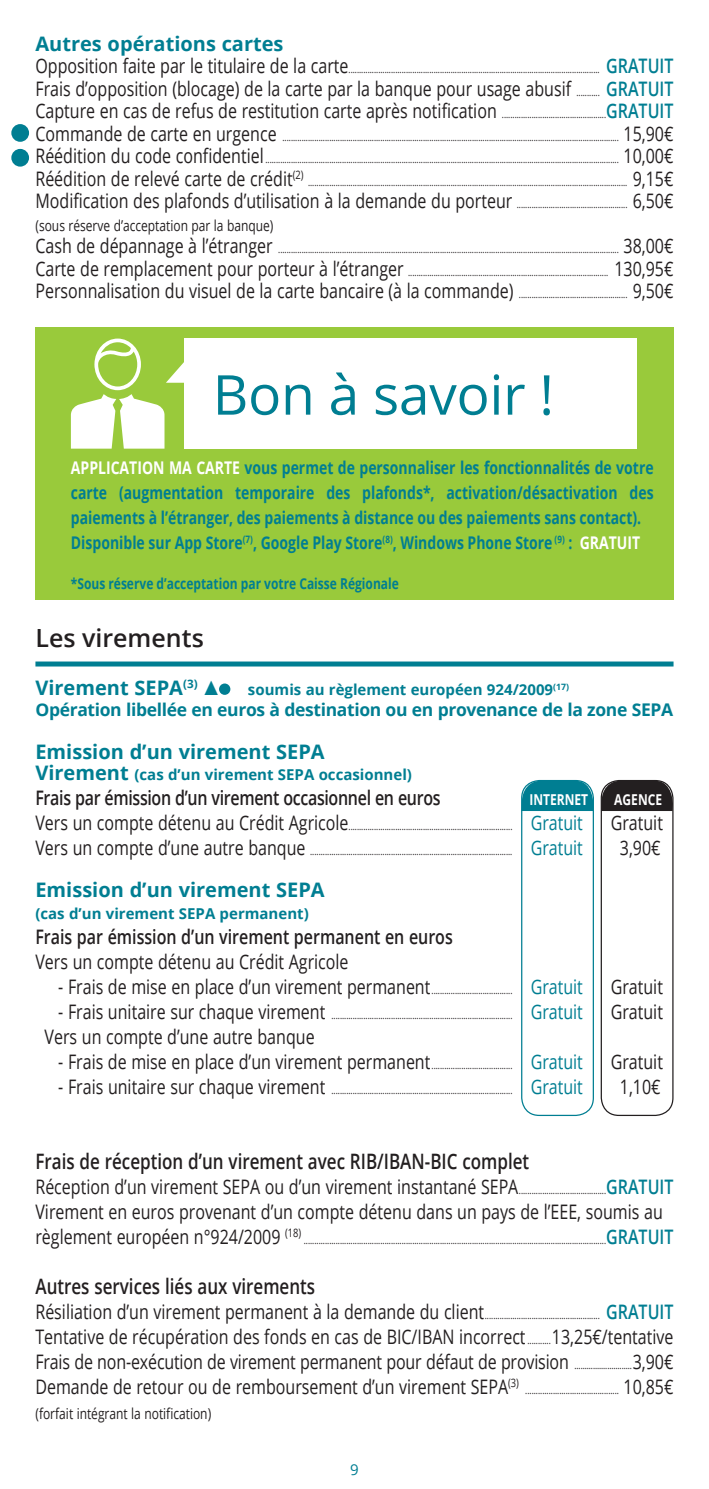
<style>
.page{position:relative;width:709px;height:1489px;background:#fff}
.page>*{position:absolute;margin:0;border:0;box-sizing:border-box;transform-origin:0 0}
.t1{font:55px "Open Sans";letter-spacing:-.005em;color:#007e92}
.t2{font:600 25px "Open Sans";color:#231f20}
.t3{font:600 21.25px "Open Sans";color:#231f20;scale:.8 1}
.t4{font:20px/25px "Open Sans";color:#231f20;scale:.8 1}
.t5{font:700 20px "Open Sans";color:#007e92}
.t6{font:600 20px "Open Sans";letter-spacing:-.02em;color:#231f20;scale:.8 1}
.t7{font:600 20px "Open Sans";color:#231f20;scale:.8 1}
.t8{font:700 17.5px/25px "Open Sans";color:#007e92;scale:.8 1}
.t9{font:700 17.5px "Open Sans";letter-spacing:-.02em;color:#007e92}
.t10{font:700 15px "Open Sans";color:#007e92}
.t11{font:15px "Open Sans";color:#231f20;scale:.8 1}
.t12{font:700 15px "Open Sans";color:#007e92;scale:.8 1}
.t13{font:700 15px "Open Sans";color:#fff;scale:.8 1}
.t14{font:15px "Open Sans";color:#007e92}
.t15{font:10px "Open Sans";color:#231f20;scale:.8 1}
.s1{font-size:20px}
.s2{font-weight:600;font-size:20px;color:#007e92}
.s3{font-size:10px}
.s4{font-weight:600;color:#007e92}
.s5{color:#fff}
.s6{font-size:20px;color:#007e92}
.s7{color:#007e92}
</style>
<div class="page">
<div style="left:521px;top:780px;width:73px;height:335px;border:1px solid #007e92;border-radius:18px"></div>
<svg style="left:521px;top:780px;width:72px;height:31px;background:#108698"></svg>
<div style="left:600px;top:780px;width:73px;height:335px;border:1px solid #231f20;border-radius:18px"></div>
<svg style="left:601px;top:780px;width:72px;height:31px;background:#302d2d"></svg>
<div style="left:35px;top:661px;width:638px;height:5px;background:#007e92"></div>
<div style="left:219px;top:683px;width:11px;height:11px;background:#007e92;border-radius:50%"></div>
<div style="left:35px;top:328px;width:638px;height:272px;background:#99ca3b"></div>
<div style="left:184px;top:338px;width:453px;height:110px;background:#fff"></div>
<svg style="left:71px;top:338px;width:113px;height:110px"></svg>
<div style="left:11px;top:124px;width:18px;height:18px;background:#007e92;border-radius:50%"></div>
<div style="left:11px;top:149px;width:18px;height:18px;background:#007e92;border-radius:50%"></div>
<h3 class="t5" style="left:35px;top:29px;width:250px">Autres opérations cartes</h3>
<p class="t15" style="left:35px;top:63px;width:799px"><span class="s1">Opposition faite par le titulaire de la carte</span>...................................................................................................................... <span class="s2">GRATUIT</span></p>
<h3 class="t4" style="left:35px;top:77px;width:799px;line-height:22.5px">Frais d’opposition (blocage) de la carte par la banque pour usage abusif <span class="s3">...........</span> <span class="s4">GRATUIT<br></span>Capture en cas de refus de restitution carte après notification <span class="s3">.................................................</span><span class="s4">GRATUIT</span></h3>
<p class="t15" style="left:35px;top:130px;width:799px"><span class="s1">Commande de carte en urgence</span> .............................................................................................................................................................. <span class="s1">15,90€</span></p>
<p class="t15" style="left:35px;top:153px;width:799px"><span class="s1">Réédition du code confidentiel</span> ...................................................................................................................................................................... <span class="s1">10,00€</span></p>
<h3 class="t4" style="left:35px;top:165px;width:336px">Réédition de relevé carte de crédit<sup>(2)</sup></h3>
<p class="t15" style="left:308px;top:175px;width:458px">...................................................................................................................................................... <span class="s1">9,15€</span></p>
<h3 class="t4" style="left:35px;top:188px;width:799px">Modification des plafonds d’utilisation à la demande du porteur <span class="s3">....................................................</span> 6,50€</h3>
<h3 class="t11" style="left:35px;top:215px;width:299px">(sous réserve d’acceptation par la banque)</h3>
<p class="t15" style="left:35px;top:243px;width:799px"><span class="s1">Cash de dépannage à l’étranger</span> ................................................................................................................................................................ <span class="s1">38,00€</span></p>
<p class="t15" style="left:35px;top:265px;width:799px"><span class="s1">Carte de remplacement pour porteur à l’étranger</span> .............................................................................................. <span class="s1">130,95€</span></p>
<h3 class="t4" style="left:35px;top:278px;width:799px">Personnalisation du visuel de la carte bancaire (à la commande) <span class="s3">...................................................</span> 9,50€</h3>
<h1 class="t1" style="left:213px;top:357px;width:343px">Bon à savoir !</h1>
<p class="t8" style="left:71px;top:455px;width:730px"><span class="s5">APPLICATION MA CARTE</span> vous permet de personnaliser les fonctionnalités de votre carte (augmentation temporaire des plafonds*, activation/désactivation des paiements à l’étranger, des paiements à distance ou des paiements sans contact).<br>Disponible sur App Store<sup>(7)</sup>, Google Play Store<sup>(8)</sup>, Windows Phone Store <sup>(9)</sup> : <span class="s5">GRATUIT</span></p>
<h3 class="t12" style="left:71px;top:573px;width:411px">*Sous réserve d’acceptation par votre Caisse Régionale</h3>
<h2 class="t2" style="left:35px;top:621px;width:170px">Les virements</h2>
<h3 class="t5" style="left:35px;top:673px;width:164px">Virement SEPA<sup>(3)</sup></h3>
<h3 class="t10" style="left:248px;top:678px;width:322px">soumis au règlement européen 924/2009<sup>(17)</sup></h3>
<h3 class="t9" style="left:35px;top:697px;width:639px">Opération libellée en euros à destination ou en provenance de la zone SEPA</h3>
<h3 class="t5" style="left:35px;top:737px;width:291px">Emission d’un virement SEPA</h3>
<h3 class="t10" style="left:35px;top:763px;width:378px"><span class="s1">Virement</span> (cas d’un virement SEPA occasionnel)</h3>
<h3 class="t6" style="left:35px;top:784px;width:508px">Frais par émission d’un virement occasionnel en euros</h3>
<h3 class="t13" style="left:529px;top:788px;width:75px">INTERNET</h3>
<h3 class="t13" style="left:614px;top:788px;width:61px">AGENCE</h3>
<p class="t15" style="left:35px;top:819px;width:686px"><span class="s1">Vers un compte détenu au Crédit Agricole</span>............................................................................. <span class="s6">Gratuit</span></p>
<h3 class="t4" style="left:610px;top:809px;width:72px">Gratuit<span class="s5">.</span></h3>
<p class="t15" style="left:35px;top:844px;width:686px"><span class="s1">Vers un compte d’une autre banque</span> ............................................................................................... <span class="s6">Gratuit</span></p>
<h3 class="t4" style="left:620px;top:834px;width:53px">3,90€</h3>
<h3 class="t5" style="left:35px;top:876px;width:291px">Emission d’un virement SEPA</h3>
<h3 class="t10" style="left:35px;top:902px;width:275px">(cas d’un virement SEPA permanent)</h3>
<h3 class="t7" style="left:35px;top:922px;width:523px">Frais par émission d’un virement permanent en euros</h3>
<h3 class="t4" style="left:35px;top:948px;width:393px">Vers un compte détenu au Crédit Agricole</h3>
<h3 class="t4" style="left:58px;top:973px;width:657px">- Frais de mise en place d’un virement permanent<span class="s3">......................................</span> <span class="s7">Gratuit</span></h3>
<h3 class="t4" style="left:610px;top:973px;width:67px">Gratuit</h3>
<p class="t15" style="left:58px;top:1008px;width:657px"><span class="s1">- Frais unitaire sur chaque virement</span> ..................................................................................... <span class="s6">Gratuit</span></p>
<h3 class="t4" style="left:610px;top:998px;width:67px">Gratuit</h3>
<h3 class="t4" style="left:45px;top:1023px;width:339px">Vers un compte d’une autre banque</h3>
<h3 class="t4" style="left:58px;top:1048px;width:657px">- Frais de mise en place d’un virement permanent<span class="s3">......................................</span> <span class="s7">Gratuit</span></h3>
<h3 class="t4" style="left:610px;top:1048px;width:67px">Gratuit</h3>
<p class="t15" style="left:58px;top:1083px;width:657px"><span class="s1">- Frais unitaire sur chaque virement</span> ..................................................................................... <span class="s6">Gratuit</span></p>
<h3 class="t4" style="left:620px;top:1073px;width:53px">1,10€</h3>
<h3 class="t3" style="left:35px;top:1146px;width:619px">Frais de réception d’un virement avec RIB/IBAN-BIC complet</h3>
<h3 class="t4" style="left:35px;top:1173px;width:799px">Réception d’un virement SEPA ou d’un virement instantané SEPA<span class="s3">.........................................</span><span class="s4">GRATUIT<br></span>Virement en euros provenant d’un compte détenu dans un pays de l’EEE, soumis au règlement européen n°924/2009 <sup>(18)</sup></h3>
<p class="t15" style="left:304px;top:1233px;width:463px">..............................................................................................................................................<span class="s2">GRATUIT</span></p>
<h3 class="t3" style="left:35px;top:1271px;width:351px">Autres services liés aux virements</h3>
<p class="t15" style="left:35px;top:1308px;width:799px"><span class="s1">Résiliation d’un virement permanent à la demande du client</span>...................................................... <span class="s2">GRATUIT</span></p>
<p class="t4" style="left:35px;top:1323px;width:799px;text-align:justify">Tentative de récupération des fonds en cas de BIC/IBAN incorrect <span class="s3">...........</span>13,25€/tentative Frais de non-exécution de virement permanent pour défaut de provision <span class="s3">............................</span>3,90€ Demande de retour ou de remboursement d’un virement SEPA<sup>(3)</sup></p>
<p class="t15" style="left:525px;top:1383px;width:187px">............................................ <span class="s1">10,85€</span></p>
<h3 class="t11" style="left:35px;top:1403px;width:221px">(forfait intégrant la notification)</h3>
<h3 class="t14" style="left:350px;top:1458px;width:10px">9</h3>
</div>
